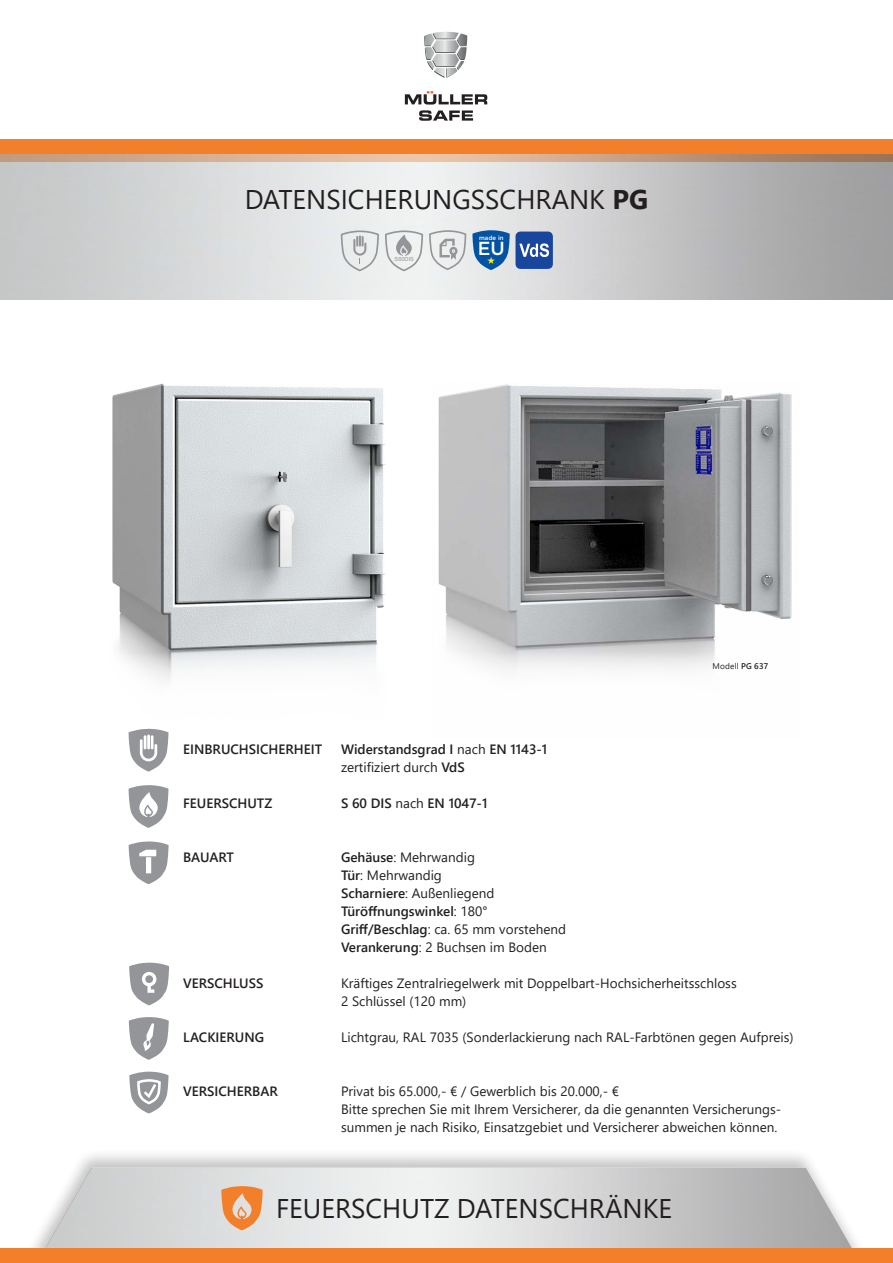
<style>
.page{position:relative;width:893px;height:1263px;background:#fff}
.page>*{position:absolute;margin:0;border:0;box-sizing:border-box;transform-origin:0 0}
.t1{font:27px "Segoe UI";color:#231f20}
.t2{font:500 18.9px "Gotham";color:#fff}
.t3{font:13.5px/18px "Segoe UI";color:#231f20}
.t4{font:600 13.5px "Segoe UI";color:#231f20}
.t5{font:8.25px "Segoe UI";letter-spacing:.025em;color:#231f20}
.t6{font:500 6.15px "Gotham";color:#fff}
.t7{font:5.7px "Arial";color:#939598}
.s1{font-weight:700}
.s2{font-weight:600}
.s3{font-weight:400}
</style>
<div class="page">
<div style="left:0;top:140px;width:893px;height:22px;background:#f47f2a"></div>
<div style="left:23px;top:1148px;width:844px;height:115px;background:#231f20;opacity:.41"></div>
<img style="left:23px;top:1167px;width:844px;height:81px">
<img style="left:0;top:155px;width:893px;height:144px">
<img style="left:89px;top:290px;width:327px;height:390px">
<svg style="left:405px;top:91px;width:82px;height:30px"></svg>
<svg style="left:424px;top:32px;width:43px;height:46px"></svg>
<div style="left:0;top:1248px;width:893px;height:15px;background:#f47f2a"></div>
<svg style="left:129px;top:729px;width:39px;height:43px"></svg>
<svg style="left:129px;top:841px;width:40px;height:43px"></svg>
<svg style="left:129px;top:785px;width:39px;height:43px"></svg>
<svg style="left:221px;top:1186px;width:42px;height:44px;background:#eba36e"></svg>
<svg style="left:340px;top:229px;width:213px;height:43px;background:#a8bacf"></svg>
<img style="left:438px;top:384px;width:354px;height:286px">
<svg style="left:129px;top:1017px;width:40px;height:43px"></svg>
<svg style="left:129px;top:963px;width:40px;height:42px"></svg>
<svg style="left:129px;top:1071px;width:40px;height:43px"></svg>
<p class="t1" style="left:245px;top:174px;width:405px">DATENSICHERUNGSSCHRANK <span class="s1">PG</span></p>
<p class="t7" style="left:395px;top:256px;width:21px">S60DIS</p>
<p class="t6" style="left:479px;top:234px;width:26px">made in</p>
<p class="t2" style="left:478px;top:237px;width:28px">EU</p>
<p class="t5" style="left:713px;top:658px;width:57px">Modell <span class="s2">PG 637</span></p>
<p class="t4" style="left:183px;top:736px;width:140px">EINBRUCHSICHERHEIT</p>
<p class="t4" style="left:183px;top:790px;width:91px">FEUERSCHUTZ</p>
<p class="t4" style="left:183px;top:844px;width:52px">BAUART</p>
<p class="t4" style="left:183px;top:970px;width:82px">VERSCHLUSS</p>
<p class="t4" style="left:183px;top:1024px;width:83px">LACKIERUNG</p>
<p class="t4" style="left:183px;top:1078px;width:96px">VERSICHERBAR</p>
<p class="t4" style="left:341px;top:736px;width:208px">Widerstandsgrad I <span class="s3">nach</span> EN 1143-1</p>
<p class="t3" style="left:341px;top:756px;width:125px">zertifiziert durch <span class="s2">VdS</span></p>
<p class="t4" style="left:341px;top:790px;width:148px">S 60 DIS <span class="s3">nach</span> EN 1047-1</p>
<p class="t3" style="left:341px;top:846px;width:135px"><span class="s2">Gehäuse</span>: Mehrwandig</p>
<p class="t3" style="left:341px;top:864px;width:102px"><span class="s2">Tür</span>: Mehrwandig</p>
<p class="t3" style="left:341px;top:882px;width:155px"><span class="s2">Scharniere</span>: Außenliegend</p>
<p class="t4" style="left:341px;top:898px;width:148px">Türöffnungswinkel<span class="s3">: 180°</span></p>
<p class="t3" style="left:341px;top:918px;width:226px"><span class="s2">Griff/Beschlag</span>: ca. 65 mm vorstehend</p>
<p class="t3" style="left:341px;top:936px;width:207px"><span class="s2">Verankerung</span>: 2 Buchsen im Boden</p>
<p class="t3" style="left:341px;top:972px;width:397px">Kräftiges Zentralriegelwerk mit Doppelbart-Hochsicherheitsschloss</p>
<p class="t3" style="left:341px;top:990px;width:127px">2 Schlüssel (120 mm)</p>
<p class="t3" style="left:341px;top:1026px;width:454px">Lichtgrau, RAL 7035 (Sonderlackierung nach RAL-Farbtönen gegen Aufpreis)</p>
<p class="t3" style="left:341px;top:1080px;width:280px">Privat bis 65.000,- € / Gewerblich bis 20.000,- €</p>
<p class="t3" style="left:341px;top:1098px;width:442px">Bitte sprechen Sie mit Ihrem Versicherer, da die genannten Versicherungs&shy;summen je nach Risiko, Einsatzgebiet und Versicherer abweichen können.</p>
<p class="t1" style="left:276px;top:1182px;width:397px">FEUERSCHUTZ DATENSCHRÄNKE</p>
</div>
